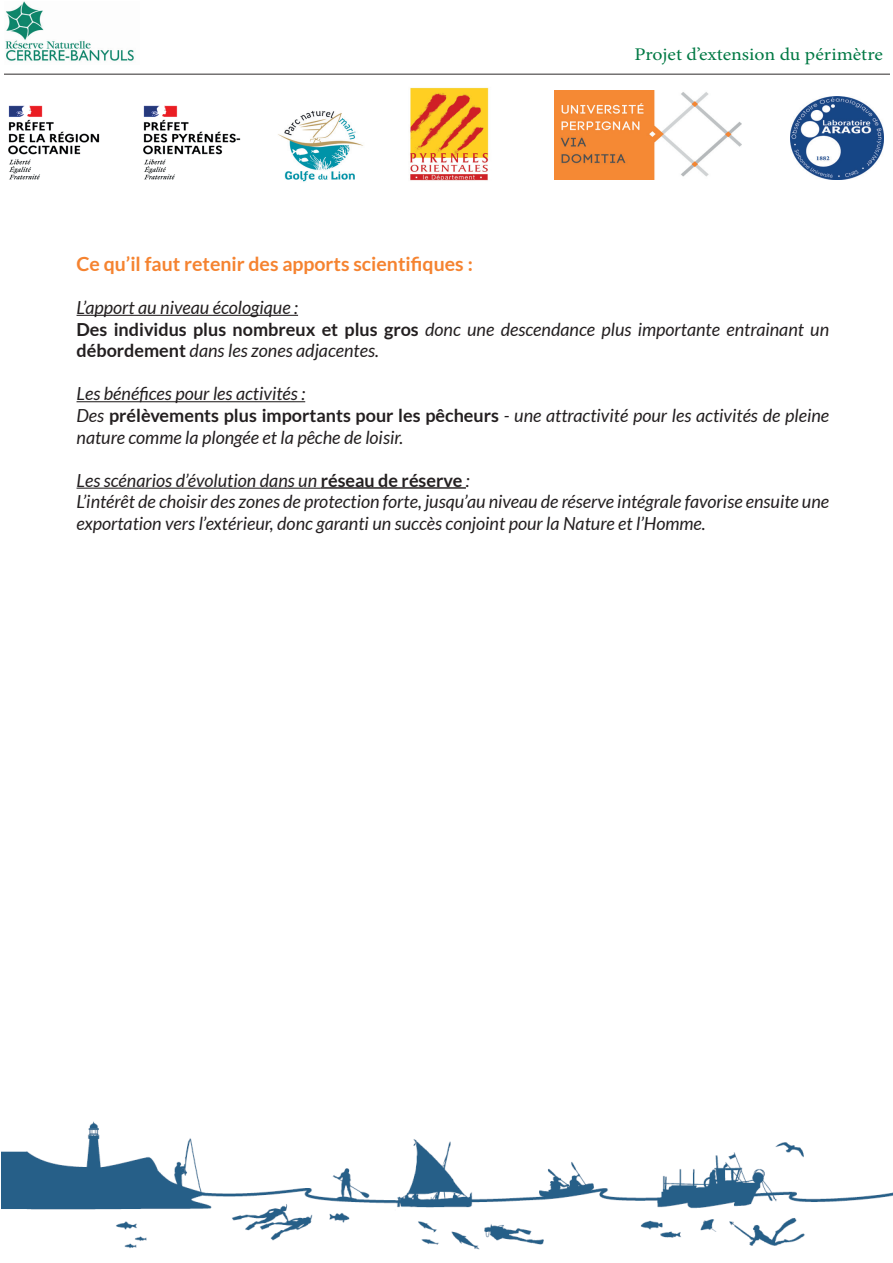
<style>
.page{position:relative;width:893px;height:1263px;background:#fff}
.page>*{position:absolute;margin:0;border:0;box-sizing:border-box;transform-origin:0 0}
.t1{font:700 19.5px "Lato";color:#f58330}
.t2{font:italic 18px/21.6px "Lato";color:#231f20}
.t3{font:17.85px "Minion Pro";color:#017944;scale:1.11 1}
.s1{font-weight:700;font-style:normal}
</style>
<div class="page">
<img style="left:8px;top:105px;width:92px;height:75px">
<img style="left:143px;top:105px;width:98px;height:75px">
<img style="left:278px;top:110px;width:85px;height:72px">
<img style="left:410px;top:87px;width:79px;height:94px">
<img style="left:5px;top:1px;width:129px;height:60px">
<img style="left:555px;top:90px;width:186px;height:90px">
<img style="left:791px;top:96px;width:92px;height:84px">
<hr style="left:5px;top:74px;width:885px;height:1px;background:#231f20">
<img style="left:1px;top:1121px;width:892px;height:129px">
<hr style="left:77px;top:315px;width:221px;height:1px;background:#231f20">
<hr style="left:77px;top:401px;width:228px;height:1px;background:#231f20">
<hr style="left:77px;top:488px;width:244px;height:1px;background:#231f20">
<hr style="left:321px;top:487px;width:145px;height:2px;background:#231f20">
<p class="t3" style="left:634px;top:43px;width:225px">Projet d’extension du périmètre</p>
<p class="t1" style="left:77px;top:253px;width:398px">Ce qu’il faut retenir des apports scientifiques :</p>
<p class="t2" style="left:77px;top:297px;width:223px">L’apport au niveau écologique :</p>
<p class="t2" style="left:77px;top:319px;width:754px"><span class="s1">Des individus plus nombreux et plus gros</span> donc une descendance plus importante entrainant un <span class="s1">débordement</span> dans les zones adjacentes.</p>
<p class="t2" style="left:77px;top:384px;width:230px">Les bénéfices pour les activités :</p>
<p class="t2" style="left:77px;top:405px;width:754px">Des <span class="s1">prélèvements plus importants pour les pêcheurs</span> - une attractivité pour les activités de pleine nature comme la plongée et la pêche de loisir.</p>
<p class="t2" style="left:77px;top:470px;width:395px">Les scénarios d’évolution dans un <span class="s1">réseau de réserve</span> :</p>
<p class="t2" style="left:77px;top:492px;width:754px">L’intérêt de choisir des zones de protection forte, jusqu’au niveau de réserve intégrale favorise ensuite une exportation vers l’extérieur, donc garanti un succès conjoint pour la Nature et l’Homme.</p>
</div>
